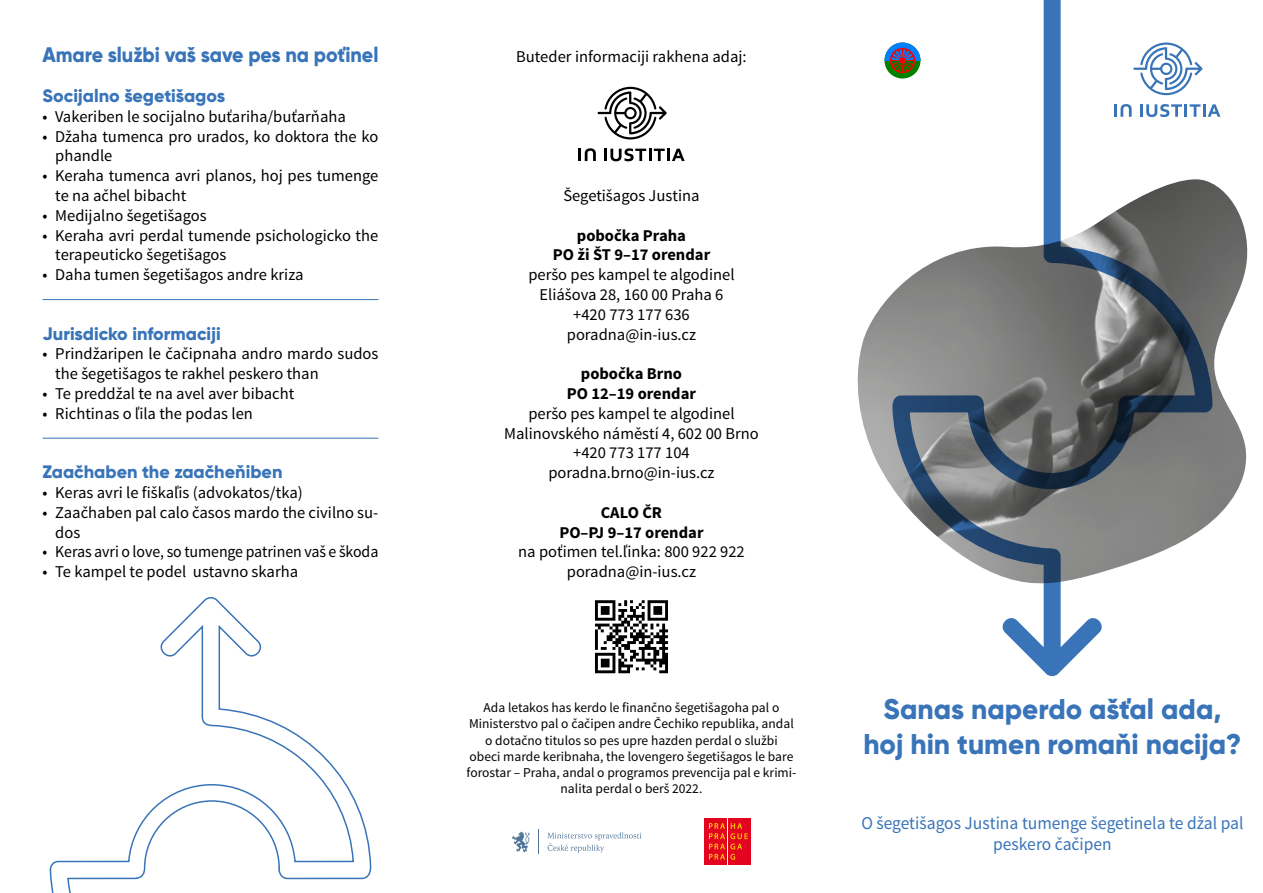
<style>
.page{position:relative;width:1263px;height:893px;background:#fff}
.page>*{position:absolute;margin:0;border:0;box-sizing:border-box;transform-origin:0 0}
.t1{font:800 28.5px/34.2px "Gilroy";color:#3974b9;text-align:center}
.t2{font:800 21px "Gilroy";letter-spacing:-.005em;color:#3974b9;scale:.94 1}
.t3{font:800 18px "Gilroy";color:#3974b9}
.t4{font:18px/21.6px "Source Sans Pro";color:#3974b9;text-align:center}
.t5{font:16.5px/19.8px "Source Sans Pro";color:#000}
.t6{font:700 16.5px/19.8px "Source Sans Pro";color:#000;text-align:center}
.t7{font:16.5px "Source Sans Pro";color:#000;scale:.96 1}
.t8{font:13.5px/16.2px "Source Sans Pro";color:#000;text-align:center}
</style>
<div class="page">
<img style="left:857px;top:183px;width:391px;height:338px">
<hr style="left:43px;top:299px;width:335px;height:1px;background:#3974b9">
<hr style="left:43px;top:438px;width:335px;height:1px;background:#3974b9">
<svg style="left:578px;top:148px;width:18px;height:13px"></svg>
<svg style="left:604px;top:148px;width:81px;height:13px"></svg>
<svg style="left:597px;top:87px;width:70px;height:52px"></svg>
<svg style="left:595px;top:600px;width:73px;height:73px"></svg>
<svg style="left:1212px;top:104px;width:8px;height:13px"></svg>
<svg style="left:49px;top:597px;width:323px;height:296px"></svg>
<svg style="left:547px;top:832px;width:94px;height:21px"></svg>
<svg style="left:538px;top:830px;width:1px;height:24px"></svg>
<svg style="left:512px;top:832px;width:18px;height:20px"></svg>
<div style="left:704px;top:819px;width:23px;height:46px;background:#e30520"></div>
<div style="left:728px;top:819px;width:23px;height:46px;background:#e30520"></div>
<svg style="left:709px;top:823px;width:39px;height:37px"></svg>
<svg style="left:892px;top:0;width:320px;height:677px"></svg>
<svg style="left:884px;top:43px;width:36px;height:36px"></svg>
<svg style="left:884px;top:43px;width:36px;height:18px"></svg>
<svg style="left:890px;top:48px;width:25px;height:25px"></svg>
<svg style="left:891px;top:49px;width:23px;height:23px"></svg>
<p class="t2" style="left:43px;top:42px;width:359px">Amare službi vaš save pes na poťinel</p>
<p class="t3" style="left:43px;top:84px;width:184px">Socijalno šegetišagos</p>
<p class="t5" style="left:43px;top:107px;width:305px">• Vakeriben le socijalno buťariha/buťarňaha</p>
<p class="t5" style="left:55px;top:126px;width:325px;text-indent:-13px">• Džaha tumenca pro urados, ko doktora the ko phandle</p>
<p class="t5" style="left:55px;top:166px;width:325px;text-indent:-13px">• Keraha tumenca avri planos, hoj pes tumenge te na ačhel bibacht</p>
<p class="t5" style="left:43px;top:206px;width:166px">• Medijalno šegetišagos</p>
<p class="t5" style="left:55px;top:225px;width:325px;text-indent:-13px">• Keraha avri perdal tumende psichologicko the terapeuticko šegetišagos</p>
<p class="t5" style="left:43px;top:265px;width:262px">• Daha tumen šegetišagos andre kriza</p>
<p class="t3" style="left:43px;top:322px;width:180px">Jurisdicko informaciji</p>
<p class="t5" style="left:55px;top:344px;width:325px;text-indent:-13px">• Prindžaripen le čačipnaha andro mardo sudos the šegetišagos te rakhel peskero than</p>
<p class="t5" style="left:43px;top:384px;width:253px">• Te preddžal te na avel aver bibacht</p>
<p class="t5" style="left:43px;top:404px;width:212px">• Richtinas o ľila the podas len</p>
<p class="t3" style="left:43px;top:460px;width:242px">Zaačhaben the zaačheňiben</p>
<p class="t5" style="left:43px;top:483px;width:262px">• Keras avri le fiškaľis (advokatos/tka)</p>
<p class="t5" style="left:55px;top:503px;width:325px;text-indent:-13px">• Zaačhaben pal calo časos mardo the civilno su&shy;dos</p>
<p class="t7" style="left:43px;top:542px;width:351px">• Keras avri o love, so tumenge patrinen vaš e škoda</p>
<p class="t5" style="left:43px;top:562px;width:257px">• Te kampel te podel ustavno skarha</p>
<p class="t5" style="left:516px;top:47px;width:232px">Buteder informaciji rakhena adaj:</p>
<p class="t5" style="left:563px;top:186px;width:138px">Šegetišagos Justina</p>
<p class="t6" style="left:553px;top:226px;width:159px">pobočka Praha<br>PO ži ŠT 9–17 orendar</p>
<p class="t5" style="left:528px;top:265px;width:208px;text-align:center">peršo pes kampel te algodinel<br>Eliášova 28, 160 00 Praha 6 +420 773 177 636 poradna@in-ius.cz</p>
<p class="t6" style="left:567px;top:364px;width:131px">pobočka Brno<br>PO 12–19 orendar</p>
<p class="t5" style="left:504px;top:404px;width:256px;text-align:center">peršo pes kampel te algodinel<br>Malinovského náměstí 4, 602 00 Brno +420 773 177 104 poradna.brno@in-ius.cz</p>
<p class="t6" style="left:559px;top:503px;width:146px">CALO ČR<br>PO–PJ 9–17 orendar</p>
<p class="t5" style="left:518px;top:542px;width:228px;text-align:center">na poťimen tel.ľinka: 800 922 922 poradna@in-ius.cz</p>
<p class="t8" style="left:467px;top:700px;width:331px">Ada letakos has kerdo le finančno šegetišagoha pal o Ministerstvo pal o čačipen andre Čechiko republika, andal o dotačno titulos so pes upre hazden perdal o službi<br>obeci marde keribnaha, the lovengero šegetišagos le bare forostar – Praha, andal o programos prevencija pal e krimi&shy;nalita perdal o berš 2022.</p>
<h1 class="t1" style="left:863px;top:692px;width:380px">Sanas naperdo ašťal ada, hoj hin tumen romaňi nacija?</h1>
<p class="t4" style="left:861px;top:812px;width:384px">O šegetišagos Justina tumenge šegetinela te džal pal peskero čačipen</p>
</div>
